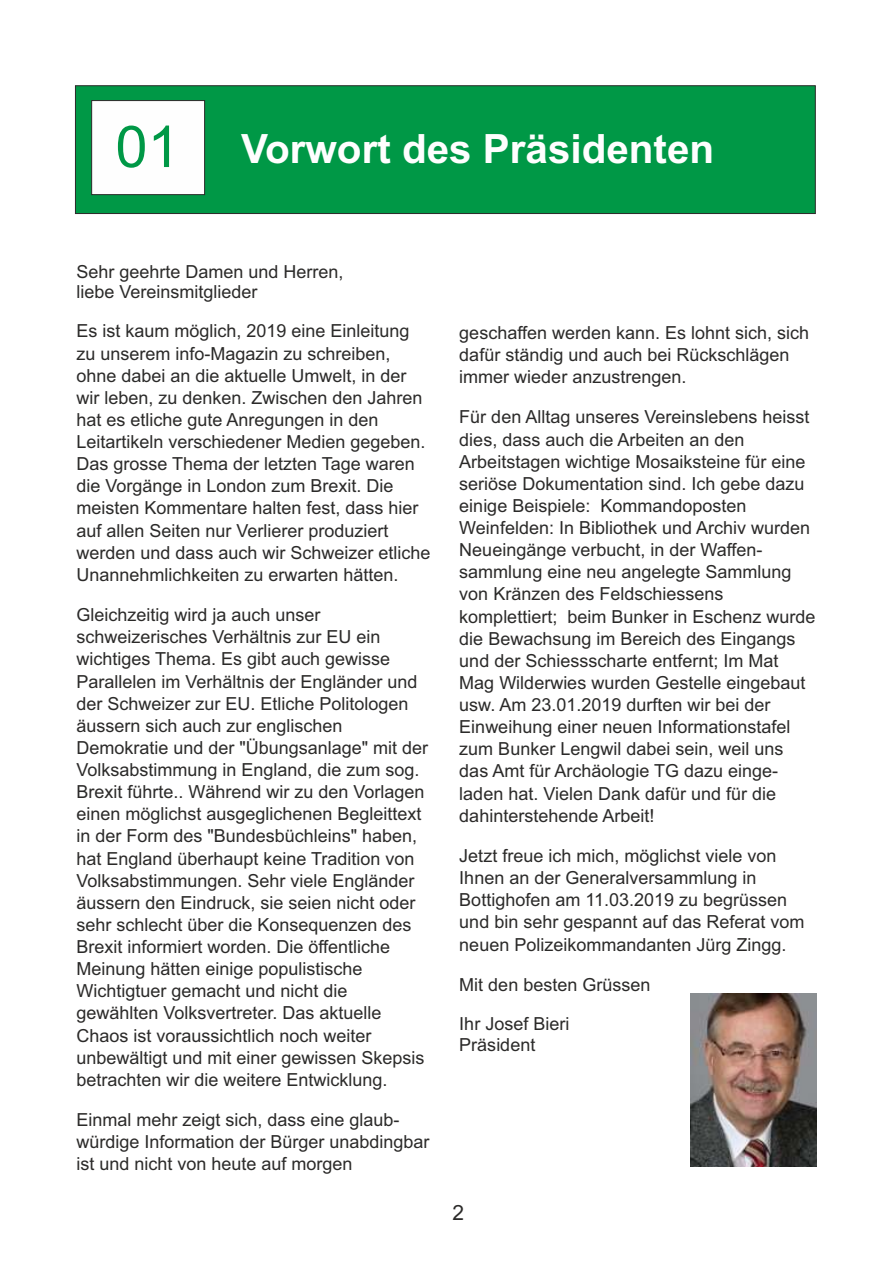
<style>
.page{position:relative;width:893px;height:1263px;background:#fff}
.page>*{position:absolute;margin:0;border:0;box-sizing:border-box;transform-origin:0 0}
.t1{font:700 40.35px "Arial";color:#fefefe}
.t2{font:21px "Arial";color:#2b2a29}
.t3{font:18px/22px "Arial";color:#2b2a29}
.s1{font-weight:400;font-size:57.75px;color:#009846}
</style>
<div class="page">
<div style="left:75px;top:85px;width:741px;height:129px;background:#009846"></div>
<svg style="left:91px;top:100px;width:114px;height:95px"></svg>
<img style="left:691px;top:994px;width:125px;height:172px">
<h1 class="t1" style="left:115px;top:134px;width:600px"><span class="s1">01</span> Vorwort des Präsidenten</h1>
<p class="t3" style="left:76px;top:264px;width:269px;line-height:19.4px">Sehr geehrte Damen und Herren, liebe Vereinsmitglieder</p>
<p class="t3" style="left:76px;top:322px;width:356px">Es ist kaum möglich, 2019 eine Einleitung zu unserem info-Magazin zu schreiben, ohne dabei an die aktuelle Umwelt, in der wir leben, zu denken. Zwischen den Jahren hat es etliche gute Anregungen in den Leitartikeln verschiedener Medien gegeben.<br>Das grosse Thema der letzten Tage waren die Vorgänge in London zum Brexit. Die meisten Kommentare halten fest, dass hier auf allen Seiten nur Verlierer produziert werden und dass auch wir Schweizer etliche Unannehmlichkeiten zu erwarten hätten.</p>
<p class="t3" style="left:76px;top:605px;width:353px">Gleichzeitig wird ja auch unser schweizerisches Verhältnis zur EU ein wichtiges Thema. Es gibt auch gewisse Parallelen im Verhältnis der Engländer und der Schweizer zur EU. Etliche Politologen äussern sich auch zur englischen Demokratie und der "Übungsanlage" mit der Volksabstimmung in England, die zum sog.<br>Brexit führte.. Während wir zu den Vorlagen einen möglichst ausgeglichenen Begleittext in der Form des "Bundesbüchleins" haben, hat England überhaupt keine Tradition von Volksabstimmungen. Sehr viele Engländer äussern den Eindruck, sie seien nicht oder sehr schlecht über die Konsequenzen des Brexit informiert worden. Die öffentliche Meinung hätten einige populistische Wichtigtuer gemacht und nicht die gewählten Volksvertreter. Das aktuelle Chaos ist voraussichtlich noch weiter unbewältigt und mit einer gewissen Skepsis betrachten wir die weitere Entwicklung.</p>
<p class="t3" style="left:76px;top:1110px;width:355px">Einmal mehr zeigt sich, dass eine glaub&shy;würdige Information der Bürger unabdingbar ist und nicht von heute auf morgen</p>
<p class="t3" style="left:459px;top:323px;width:351px">geschaffen werden kann. Es lohnt sich, sich dafür ständig und auch bei Rückschlägen immer wieder anzustrengen.</p>
<p class="t3" style="left:459px;top:408px;width:358px">Für den Alltag unseres Vereinslebens heisst dies, dass auch die Arbeiten an den Arbeitstagen wichtige Mosaiksteine für eine seriöse Dokumentation sind. Ich gebe dazu einige Beispiele: Kommandoposten Weinfelden: In Bibliothek und Archiv wurden Neueingänge verbucht, in der Waffen&shy;sammlung eine neu angelegte Sammlung von Kränzen des Feldschiessens komplettiert; beim Bunker in Eschenz wurde die Bewachsung im Bereich des Eingangs und der Schiessscharte entfernt; Im Mat Mag Wilderwies wurden Gestelle eingebaut usw. Am 23.01.2019 durften wir bei der Einweihung einer neuen Informationstafel zum Bunker Lengwil dabei sein, weil uns das Amt für Archäologie TG dazu einge&shy;laden hat. Vielen Dank dafür und für die dahinterstehende Arbeit!</p>
<p class="t3" style="left:459px;top:846px;width:347px">Jetzt freue ich mich, möglichst viele von Ihnen an der Generalversammlung in Bottighofen am 11.03.2019 zu begrüssen und bin sehr gespannt auf das Referat vom neuen Polizeikommandanten Jürg Zingg.</p>
<p class="t3" style="left:459px;top:966px;width:193px;line-height:39.6px">Mit den besten Grüssen<br>Ihr Josef Bieri</p>
<p class="t3" style="left:459px;top:1035px;width:78px">Präsident</p>
<p class="t2" style="left:452px;top:1205px;width:13px">2</p>
</div>
